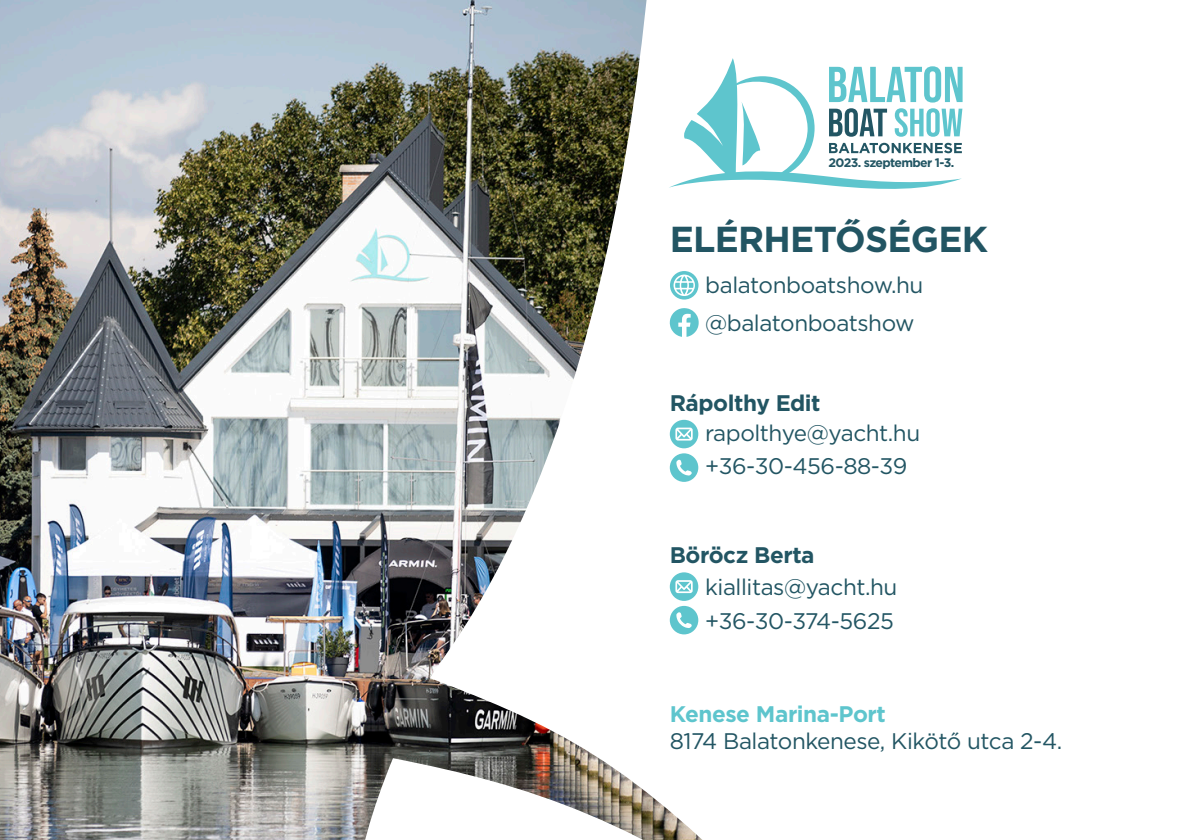
<style>
.page{position:relative;width:1191px;height:840px;background:#fff}
.page>*{position:absolute;margin:0;border:0;box-sizing:border-box;transform-origin:0 0}
.t1{font:700 36px "Gotham";letter-spacing:-.02em;color:#225563}
.t2{font:22.6px/33.8px "Gotham";letter-spacing:-.02em;color:#225563}
.t3{font:700 22.6px "Gotham";letter-spacing:-.02em;color:#225563}
.t4{font:700 22.6px "Gotham";letter-spacing:-.02em;color:#5ec5cd}
.t5{font:700 12.4px "Gotham";letter-spacing:-.05em;color:#225563}
</style>
<div class="page">
<img style="left:0;top:0;width:341px;height:839px">
<img style="left:341px;top:0;width:622px;height:839px">
<svg style="left:670px;top:308px;width:28px;height:29px"></svg>
<div style="left:670px;top:605px;width:28px;height:29px;background:#5ec5cd;border-radius:50%"></div>
<svg style="left:676px;top:612px;width:16px;height:15px"></svg>
<div style="left:670px;top:572px;width:28px;height:28px;background:#5ec5cd;border-radius:50%"></div>
<svg style="left:675px;top:580px;width:17px;height:12px"></svg>
<div style="left:670px;top:453px;width:28px;height:28px;background:#5ec5cd;border-radius:50%"></div>
<svg style="left:676px;top:459px;width:16px;height:16px"></svg>
<div style="left:670px;top:419px;width:28px;height:29px;background:#5ec5cd;border-radius:50%"></div>
<svg style="left:675px;top:427px;width:17px;height:13px"></svg>
<svg style="left:668px;top:58px;width:294px;height:133px"></svg>
<div style="left:670px;top:271px;width:28px;height:28px;background:#5ec5cd;border-radius:50%"></div>
<svg style="left:673px;top:274px;width:22px;height:22px"></svg>
<p class="t5" style="left:828px;top:154px;width:127px">2023. szeptember 1-3.</p>
<h1 class="t1" style="left:670px;top:215px;width:320px">ELÉRHETŐSÉGEK</h1>
<p class="t2" style="left:705px;top:265px;width:220px;line-height:38.4px">balatonboatshow.hu @balatonboatshow</p>
<p class="t3" style="left:670px;top:388px;width:152px">Rápolthy Edit</p>
<p class="t2" style="left:705px;top:415px;width:217px">rapolthye@yacht.hu +36-30-456-88-39</p>
<p class="t3" style="left:670px;top:540px;width:146px">Böröcz Berta</p>
<p class="t2" style="left:705px;top:569px;width:194px">kiallitas@yacht.hu +36-30-374-5625</p>
<p class="t4" style="left:670px;top:698px;width:217px">Kenese Marina-Port</p>
<p class="t2" style="left:670px;top:723px;width:394px">8174 Balatonkenese, Kikötő utca 2-4.</p>
</div>
